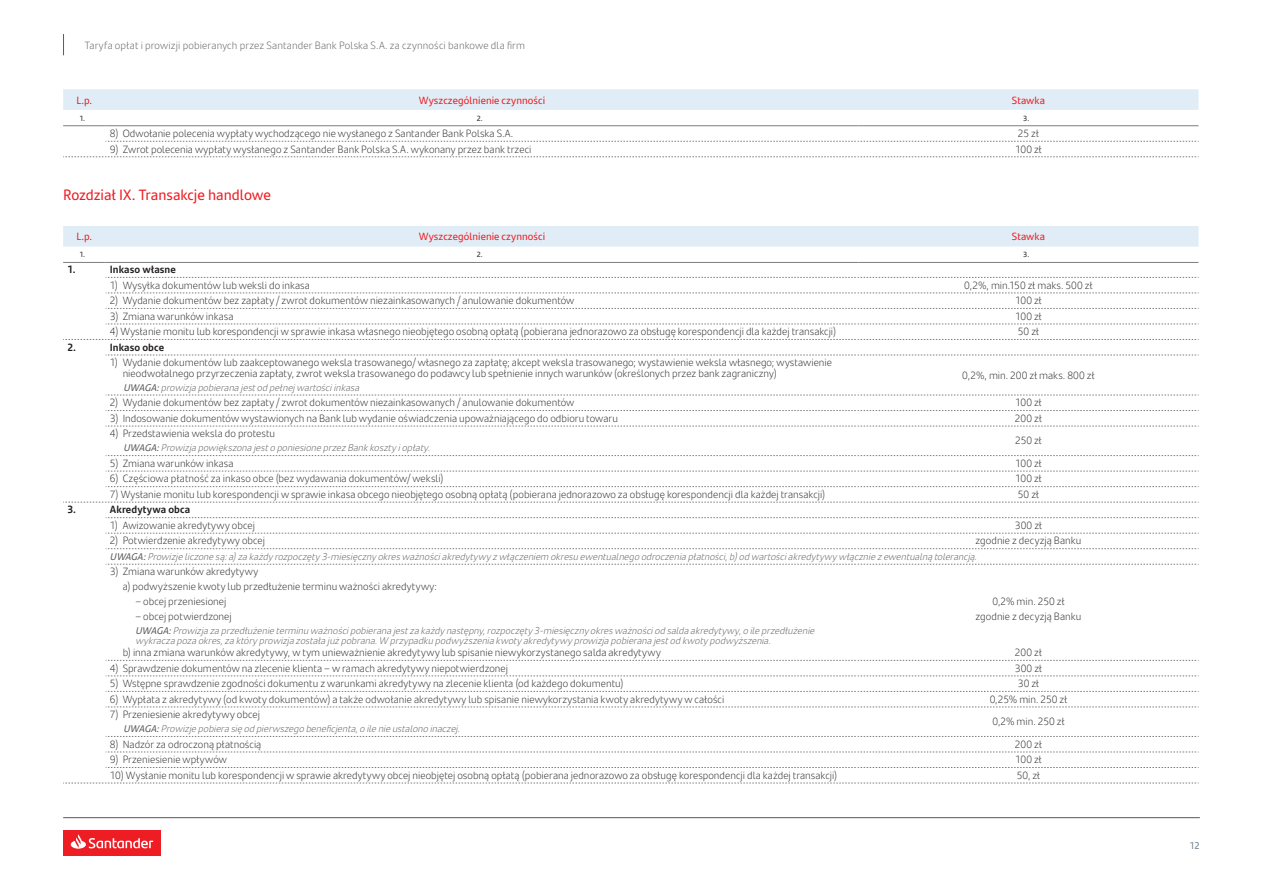
<style>
.page{position:relative;width:1263px;height:893px;background:#fff}
.page>*{position:absolute;margin:0;border:0;box-sizing:border-box;transform-origin:0 0}
.t1{font:15px "Santander Text";letter-spacing:-.005em;color:#ee1d23}
.t2{font:300 10.5px/14.7px "Santander Text";color:#231f20}
.t3{font:300 10.5px "Santander Text";letter-spacing:.01em;color:#57585a}
.t4{font:10.5px "Santander Text";letter-spacing:.005em;color:#ee1d23}
.t5{font:700 10.5px "Santander Text";letter-spacing:.005em;color:#231f20}
.t6{font:italic 300 9.75px/9.8px "Santander Text";color:#57585a}
.t7{font:9.75px "Santander Text";color:#727f8a}
.t8{font:7.5px "Santander Text";color:#231f20}
.s1{font-weight:400}
</style>
<div class="page">
<svg style="left:63px;top:34px;width:1px;height:21px"></svg>
<div style="left:63px;top:830px;width:98px;height:26px;background:#ee1d23"></div>
<svg style="left:71px;top:834px;width:82px;height:15px"></svg>
<hr style="left:63px;top:817px;width:1137px;height:1px;background:#57585a">
<div style="left:63px;top:89px;width:1135px;height:21px;background:#e1edf6"></div>
<svg style="left:106px;top:141px;width:1093px;height:1px"></svg>
<svg style="left:63px;top:157px;width:1136px;height:1px"></svg>
<hr style="left:63px;top:125px;width:43px;height:1px;background:#7c7e81">
<hr style="left:106px;top:125px;width:752px;height:1px;background:#7c7e81">
<hr style="left:858px;top:125px;width:340px;height:1px;background:#7c7e81">
<div style="left:63px;top:226px;width:1135px;height:21px;background:#e1edf6"></div>
<svg style="left:106px;top:277px;width:1093px;height:1px"></svg>
<svg style="left:106px;top:293px;width:1093px;height:1px"></svg>
<svg style="left:106px;top:308px;width:1093px;height:1px"></svg>
<svg style="left:106px;top:324px;width:1093px;height:1px"></svg>
<svg style="left:106px;top:355px;width:1093px;height:1px"></svg>
<svg style="left:106px;top:395px;width:1093px;height:1px"></svg>
<svg style="left:106px;top:410px;width:1093px;height:1px"></svg>
<svg style="left:106px;top:426px;width:1093px;height:1px"></svg>
<svg style="left:106px;top:455px;width:1093px;height:1px"></svg>
<svg style="left:106px;top:471px;width:1093px;height:1px"></svg>
<svg style="left:106px;top:486px;width:1093px;height:1px"></svg>
<svg style="left:106px;top:517px;width:1093px;height:1px"></svg>
<svg style="left:106px;top:533px;width:1093px;height:1px"></svg>
<svg style="left:106px;top:548px;width:1093px;height:1px"></svg>
<svg style="left:106px;top:564px;width:1093px;height:1px"></svg>
<svg style="left:106px;top:660px;width:1093px;height:1px"></svg>
<svg style="left:106px;top:676px;width:1093px;height:1px"></svg>
<svg style="left:106px;top:691px;width:1093px;height:1px"></svg>
<svg style="left:106px;top:707px;width:1093px;height:1px"></svg>
<svg style="left:106px;top:736px;width:1093px;height:1px"></svg>
<svg style="left:106px;top:752px;width:1093px;height:1px"></svg>
<svg style="left:106px;top:767px;width:1093px;height:1px"></svg>
<svg style="left:63px;top:783px;width:1136px;height:1px"></svg>
<hr style="left:63px;top:262px;width:43px;height:1px;background:#7c7e81">
<hr style="left:106px;top:262px;width:752px;height:1px;background:#7c7e81">
<hr style="left:858px;top:262px;width:340px;height:1px;background:#7c7e81">
<svg style="left:63px;top:339px;width:1136px;height:1px"></svg>
<svg style="left:63px;top:502px;width:1136px;height:1px"></svg>
<p class="t3" style="left:85px;top:37px;width:442px">Taryfa opłat i prowizji pobieranych przez Santander Bank Polska S.A. za czynności bankowe dla firm</p>
<p class="t4" style="left:77px;top:92px;width:17px">L.p.</p>
<p class="t4" style="left:419px;top:92px;width:128px">Wyszczególnienie czynności</p>
<p class="t4" style="left:1012px;top:92px;width:34px">Stawka</p>
<p class="t8" style="left:79px;top:112px;width:7px">1.</p>
<p class="t8" style="left:477px;top:112px;width:7px">2.</p>
<p class="t8" style="left:1023px;top:112px;width:8px">3.</p>
<p class="t2" style="left:110px;top:125px;width:405px">8) Odwołanie polecenia wypłaty wychodzącego nie wysłanego z Santander Bank Polska S.A.</p>
<p class="t2" style="left:1018px;top:125px;width:23px">25 zł</p>
<p class="t2" style="left:110px;top:141px;width:423px">9) Zwrot polecenia wypłaty wysłanego z Santander Bank Polska S.A. wykonany przez bank trzeci</p>
<p class="t2" style="left:1015px;top:141px;width:28px">100 zł</p>
<h1 class="t1" style="left:63px;top:184px;width:209px">Rozdział IX. Transakcje handlowe</h1>
<p class="t4" style="left:77px;top:229px;width:17px">L.p.</p>
<p class="t4" style="left:419px;top:229px;width:128px">Wyszczególnienie czynności</p>
<p class="t4" style="left:1012px;top:229px;width:34px">Stawka</p>
<p class="t8" style="left:79px;top:249px;width:7px">1.</p>
<p class="t8" style="left:477px;top:249px;width:7px">2.</p>
<p class="t8" style="left:1023px;top:249px;width:8px">3.</p>
<p class="t5" style="left:67px;top:261px;width:10px">1.</p>
<p class="t5" style="left:110px;top:261px;width:67px">Inkaso własne</p>
<p class="t2" style="left:110px;top:277px;width:201px">1) Wysyłka dokumentów lub weksli do inkasa</p>
<p class="t2" style="left:964px;top:277px;width:130px">0,2%, min.150 zł maks. 500 zł</p>
<p class="t2" style="left:110px;top:293px;width:466px">2) Wydanie dokumentów bez zapłaty / zwrot dokumentów niezainkasowanych / anulowanie dokumentów</p>
<p class="t2" style="left:1015px;top:293px;width:28px">100 zł</p>
<p class="t2" style="left:110px;top:308px;width:125px">3) Zmiana warunków inkasa</p>
<p class="t2" style="left:1015px;top:308px;width:28px">100 zł</p>
<p class="t2" style="left:110px;top:324px;width:728px">4) Wysłanie monitu lub korespondencji w sprawie inkasa własnego nieobjętego osobną opłatą (pobierana jednorazowo za obsługę korespondencji dla każdej transakcji)</p>
<p class="t2" style="left:1018px;top:324px;width:23px">50 zł</p>
<p class="t5" style="left:67px;top:339px;width:10px">2.</p>
<p class="t5" style="left:110px;top:339px;width:56px">Inkaso obce</p>
<p class="t2" style="left:123px;top:357px;width:711px;line-height:10.5px;text-indent:-13px">1) Wydanie dokumentów lub zaakceptowanego weksla trasowanego/ własnego za zapłatę; akcept weksla trasowanego; wystawienie weksla własnego; wystawienie nieodwołalnego przyrzeczenia zapłaty, zwrot weksla trasowanego do podawcy lub spełnienie innych warunków (określonych przez bank zagraniczny)</p>
<p class="t6" style="left:123px;top:382px;width:240px"><span class="s1">UWAGA:</span>prowizjapobieranajestodpełnej wartościinkasa</p>
<p class="t2" style="left:962px;top:367px;width:134px">0,2%, min. 200 zł maks. 800 zł</p>
<p class="t2" style="left:110px;top:395px;width:466px">2) Wydanie dokumentów bez zapłaty / zwrot dokumentów niezainkasowanych / anulowanie dokumentów</p>
<p class="t2" style="left:1015px;top:395px;width:28px">100 zł</p>
<p class="t2" style="left:110px;top:410px;width:510px">3) Indosowanie dokumentów wystawionych na Bank lub wydanie oświadczenia upoważniającego do odbioru towaru</p>
<p class="t2" style="left:1015px;top:410px;width:28px">200 zł</p>
<p class="t2" style="left:110px;top:426px;width:167px">4) Przedstawienia weksla do protestu</p>
<p class="t6" style="left:123px;top:443px;width:311px"><span class="s1">UWAGA:</span>ProwizjapowiększonajestoponiesioneprzezBankkosztyiopłaty.</p>
<p class="t2" style="left:1015px;top:433px;width:28px">250 zł</p>
<p class="t2" style="left:110px;top:455px;width:125px">5) Zmiana warunków inkasa</p>
<p class="t2" style="left:1015px;top:455px;width:28px">100 zł</p>
<p class="t2" style="left:110px;top:471px;width:335px">6) Częściowa płatność za inkaso obce (bez wydawania dokumentów/ weksli)</p>
<p class="t2" style="left:1015px;top:471px;width:28px">100 zł</p>
<p class="t2" style="left:110px;top:486px;width:717px">7) Wysłanie monitu lub korespondencji w sprawie inkasa obcego nieobjętego osobną opłatą (pobierana jednorazowo za obsługę korespondencji dla każdej transakcji)</p>
<p class="t2" style="left:1018px;top:486px;width:23px">50 zł</p>
<p class="t5" style="left:67px;top:501px;width:10px">3.</p>
<p class="t5" style="left:110px;top:501px;width:82px">Akredytywa obca</p>
<p class="t2" style="left:110px;top:517px;width:147px">1) Awizowanie akredytywy obcej</p>
<p class="t2" style="left:1015px;top:517px;width:29px">300 zł</p>
<p class="t2" style="left:110px;top:533px;width:157px">2) Potwierdzenie akredytywy obcej</p>
<p class="t2" style="left:975px;top:533px;width:107px">zgodnie z decyzją Banku</p>
<p class="t6" style="left:110px;top:551px;width:871px"><span class="s1">UWAGA:</span>Prowizjeliczonesą:a)zakażdyrozpoczęty3-miesięcznyokresważnościakredytywyzwłączeniem okresuewentualnegoodroczeniapłatności,b)odwartościakredytywywłączniezewentualnątolerancją.</p>
<p class="t2" style="left:123px;top:564px;width:316px;text-indent:-13px">3) Zmiana warunków akredytywy<br>a) podwyższenie kwoty lub przedłużenie terminu ważności akredytywy:</p>
<p class="t2" style="left:135px;top:593px;width:93px">– obcej przeniesionej</p>
<p class="t2" style="left:135px;top:608px;width:98px">– obcej potwierdzonej</p>
<p class="t6" style="left:135px;top:625px;width:683px"><span class="s1">UWAGA:</span>Prowizjazaprzedłużenieterminuważnościpobieranajestzakażdynastępny,rozpoczęty3-miesięcznyokresważnościodsaldaakredytywy,oileprzedłużenie wykraczapozaokres,zaktóryprowizjazostałajużpobrana.W przypadkupodwyższeniakwotyakredytywyprowizjapobieranajestodkwotypodwyższenia.</p>
<p class="t2" style="left:123px;top:645px;width:540px">b) inna zmiana warunków akredytywy, w tym unieważnienie akredytywy lub spisanie niewykorzystanego salda akredytywy</p>
<p class="t2" style="left:975px;top:593px;width:107px;text-align:center">0,2% min. 250 zł zgodnie z decyzją Banku</p>
<p class="t2" style="left:1015px;top:645px;width:28px">200 zł</p>
<p class="t2" style="left:110px;top:660px;width:400px">4) Sprawdzenie dokumentów na zlecenie klienta – w ramach akredytywy niepotwierdzonej</p>
<p class="t2" style="left:1015px;top:660px;width:29px">300 zł</p>
<p class="t2" style="left:110px;top:676px;width:515px">5) Wstępne sprawdzenie zgodności dokumentu z warunkami akredytywy na zlecenie klienta (od każdego dokumentu)</p>
<p class="t2" style="left:1018px;top:676px;width:23px">30 zł</p>
<p class="t2" style="left:110px;top:691px;width:616px">6) Wypłata z akredytywy (od kwoty dokumentów) a także odwołanie akredytywy lub spisanie niewykorzystania kwoty akredytywy w całości</p>
<p class="t2" style="left:990px;top:691px;width:79px">0,25% min. 250 zł</p>
<p class="t2" style="left:110px;top:707px;width:152px">7) Przeniesienie akredytywy obcej</p>
<p class="t6" style="left:123px;top:723px;width:341px"><span class="s1">UWAGA:</span>Prowizjepobierasięodpierwszegobeneficjenta,oilenieustalonoinaczej.</p>
<p class="t2" style="left:992px;top:714px;width:74px">0,2% min. 250 zł</p>
<p class="t2" style="left:110px;top:736px;width:153px">8) Nadzór za odroczoną płatnością</p>
<p class="t2" style="left:1015px;top:736px;width:28px">200 zł</p>
<p class="t2" style="left:110px;top:752px;width:119px">9) Przeniesienie wpływów</p>
<p class="t2" style="left:1015px;top:752px;width:28px">100 zł</p>
<p class="t2" style="left:110px;top:767px;width:729px">10) Wysłanie monitu lub korespondencji w sprawie akredytywy obcej nieobjętej osobną opłatą (pobierana jednorazowo za obsługę korespondencji dla każdej transakcji)</p>
<p class="t2" style="left:1017px;top:767px;width:25px">50, zł</p>
<p class="t7" style="left:1189px;top:838px;width:12px">12</p>
</div>
